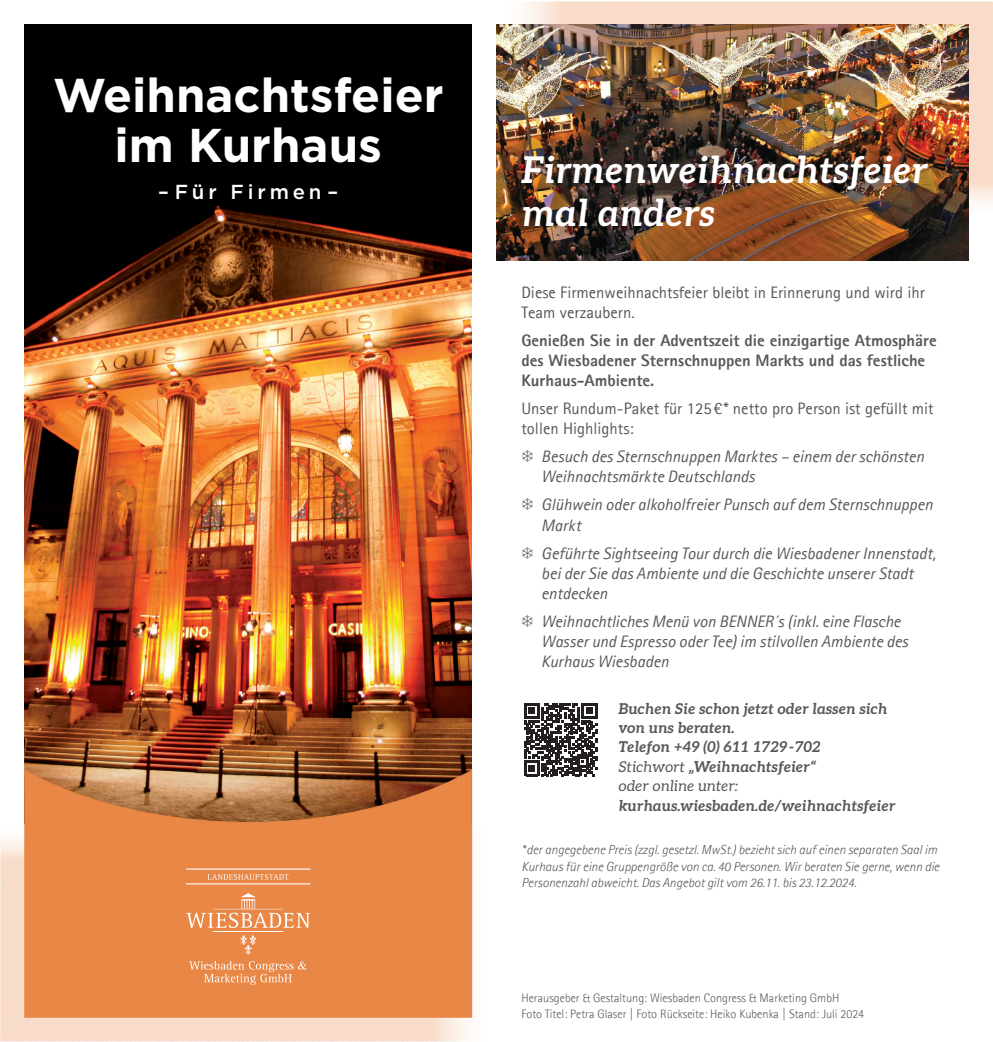
<style>
.page{position:relative;width:993px;height:1042px;background:#fff}
.page>*{position:absolute;margin:0;border:0;box-sizing:border-box;transform-origin:0 0}
.t1{font:700 47.43px/49.7px "Gotham";color:#fff;text-align:center}
.t2{font:italic 700 36.75px/43.8px "Aleo";color:#fff}
.t3{font:500 20.3px "Gotham";letter-spacing:.19em;color:#fff}
.t4{font:italic 16.62px/20.1px "Agfa Rotis Sans Serif";color:#57585a}
.t5{font:16.62px/20.1px "Agfa Rotis Sans Serif";color:#57585a}
.t6{font:800 16.62px/20.1px "Agfa Rotis Sans Serif";color:#57585a}
.t7{font:italic 700 14.88px/19.2px "Aleo";color:#57585a}
.t8{font:italic 300 13.12px/16.6px "Agfa Rotis Sans Serif";color:#57585a}
.t9{font:300 12.25px/15.8px "Agfa Rotis Sans Serif";color:#57585a}
.s1{font-weight:400}
</style>
<div class="page">
<svg style="left:496px;top:1px;width:496px;height:217px;background:#f2d8c7"></svg>
<svg style="left:0;top:823px;width:473px;height:219px;background:#f8decd"></svg>
<img style="left:25px;top:25px;width:446px;height:674px">
<img style="left:25px;top:699px;width:446px;height:70px">
<svg style="left:24px;top:769px;width:448px;height:249px;background:#dd8346"></svg>
<hr style="left:213px;top:931px;width:70px;height:1px;background:#fff">
<svg style="left:186px;top:893px;width:124px;height:35px;background:#ec9962"></svg>
<svg style="left:240px;top:935px;width:16px;height:19px"></svg>
<svg style="left:207px;top:874px;width:81px;height:6px"></svg>
<hr style="left:186px;top:869px;width:124px;height:1px;background:#fff">
<hr style="left:186px;top:883px;width:124px;height:1px;background:#fff">
<svg style="left:189px;top:961px;width:118px;height:24px;background:#ec9a63"></svg>
<img style="left:496px;top:25px;width:471px;height:235px">
<svg style="left:524px;top:703px;width:73px;height:73px"></svg>
<h1 class="t1" style="left:53px;top:70px;width:392px">Weihnachtsfeier im Kurhaus</h1>
<p class="t3" style="left:158px;top:178px;width:181px">–Für Firmen–</p>
<h2 class="t2" style="left:521px;top:146px;width:407px">Firmenweihnachtsfeier mal anders</h2>
<p class="t5" style="left:521px;top:282px;width:405px">Diese Firmenweihnachtsfeier bleibt in Erinnerung und wird ihr<br>Team verzaubern.</p>
<p class="t6" style="left:521px;top:330px;width:416px">Genießen Sie in der Adventszeit die einzigartige Atmosphäre des Wiesbadener Sternschnuppen Markts und das festliche<br>Kurhaus-Ambiente.</p>
<p class="t5" style="left:521px;top:398px;width:413px">Unser Rundum-Paket für 125€* netto pro Person ist gefüllt mit tollen Highlights:</p>
<p class="t4" style="left:541px;top:447px;width:384px">Besuch des Sternschnuppen Marktes – einem der schönsten<br>Weihnachtsmärkte Deutschlands</p>
<p class="t4" style="left:541px;top:495px;width:393px">Glühwein oder alkoholfreier Punsch auf dem Sternschnuppen<br>Markt</p>
<p class="t4" style="left:541px;top:543px;width:396px">Geführte Sightseeing Tour durch die Wiesbadener Innenstadt, bei der Sie das Ambiente und die Geschichte unserer Stadt entdecken</p>
<p class="t4" style="left:541px;top:611px;width:368px">Weihnachtliches Menü von BENNER´s (inkl. eine Flasche<br>Wasser und Espresso oder Tee) im stilvollen Ambiente des<br>Kurhaus Wiesbaden</p>
<p class="t7" style="left:618px;top:698px;width:270px">Buchen Sie schon jetzt oder lassen sich von uns beraten.<br>Telefon +49 (0) 611 1729-702<br><span class="s1">Stichwort</span> „Weihnachtsfeier“<br><span class="s1">oder online unter:</span></p>
<p class="t7" style="left:618px;top:795px;width:278px">kurhaus.wiesbaden.de/weihnachtsfeier</p>
<p class="t8" style="left:521px;top:841px;width:419px">*der angegebene Preis (zzgl. gesetzl. MwSt.) bezieht sich auf einen separaten Saal im<br>Kurhaus für eine Gruppengröße von ca. 40 Personen. Wir beraten Sie gerne, wenn die<br>Personenzahl abweicht. Das Angebot gilt vom 26.11. bis 23.12.2024.</p>
<p class="t9" style="left:521px;top:990px;width:344px">Herausgeber &amp; Gestaltung: Wiesbaden Congress &amp; Marketing GmbH<br>Foto Titel: Petra Glaser | Foto Rückseite: Heiko Kubenka | Stand: Juli 2024</p>
</div>
